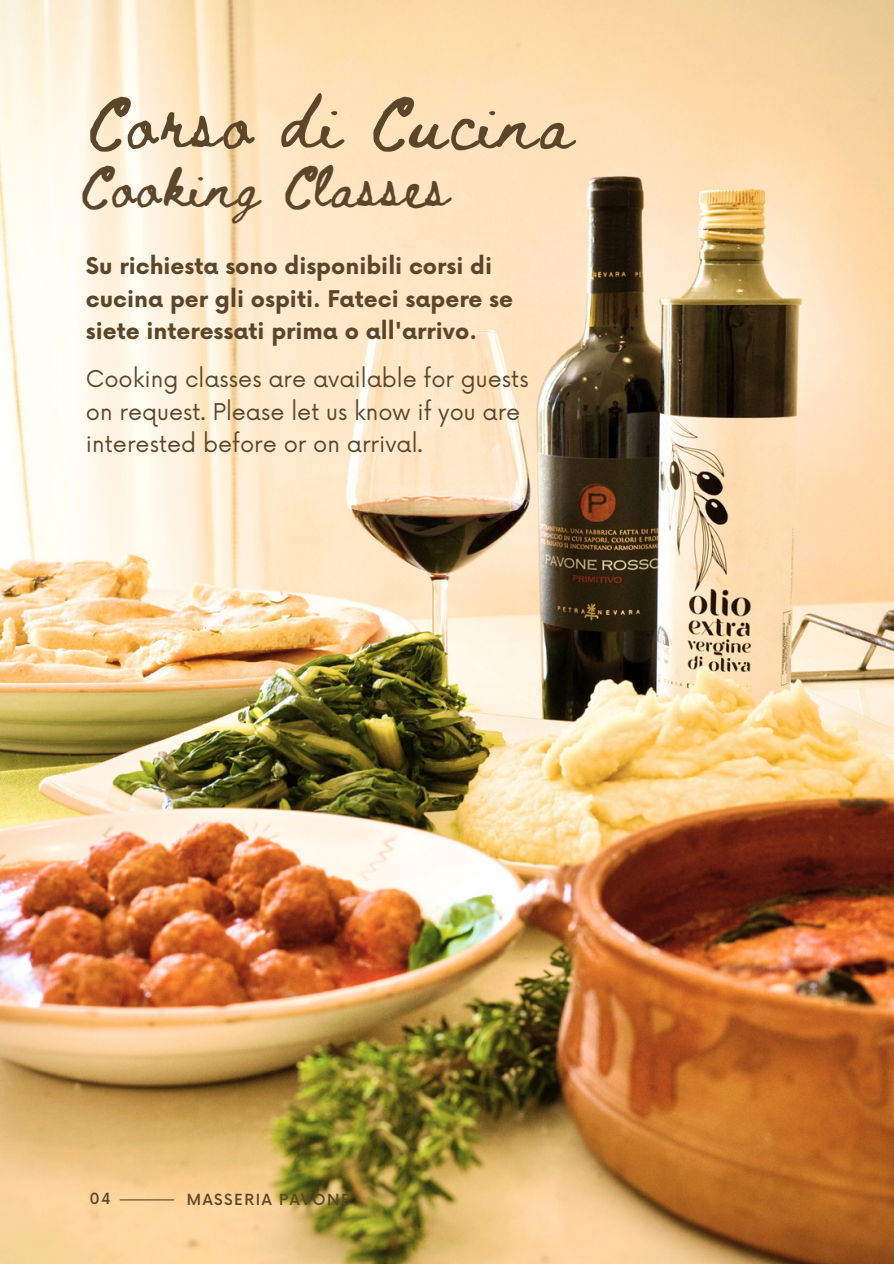
<style>
.page{position:relative;width:894px;height:1264px;background:#fff}
.page>*{position:absolute;margin:0;border:0;box-sizing:border-box;transform-origin:0 0}
.t1{font:52.5px "Beth Ellen";letter-spacing:.05em;color:#5c462b}
.t2{font:42px "Beth Ellen";letter-spacing:.05em;color:#5c462b}
.t3{font:700 22.5px/32.7px "Now";color:#5c462b}
.t4{font:22.5px/32.7px "Now";color:#5c462b}
.t5{font:500 15px "Now";letter-spacing:.1em;color:#5c462b}
</style>
<div class="page">
<img style="left:0;top:0;width:893px;height:1263px">
<hr style="left:120px;top:1199px;width:54px;height:1px;background:#5c462b">
<h1 class="t1" style="left:86px;top:98px;width:488px">Corso di Cucina</h1>
<h2 class="t2" style="left:79px;top:167px;width:371px">Cooking Classes</h2>
<p class="t3" style="left:86px;top:251px;width:428px">Su richiesta sono disponibili corsi di cucina per gli ospiti. Fateci sapere se siete interessati prima o all'arrivo.</p>
<p class="t4" style="left:86px;top:363px;width:444px">Cooking classes are available for guests on request. Please let us know if you are interested before or on arrival.</p>
<p class="t5" style="left:89px;top:1190px;width:23px">04</p>
<p class="t5" style="left:187px;top:1191px;width:164px">MASSERIA PAVONE</p>
</div>
